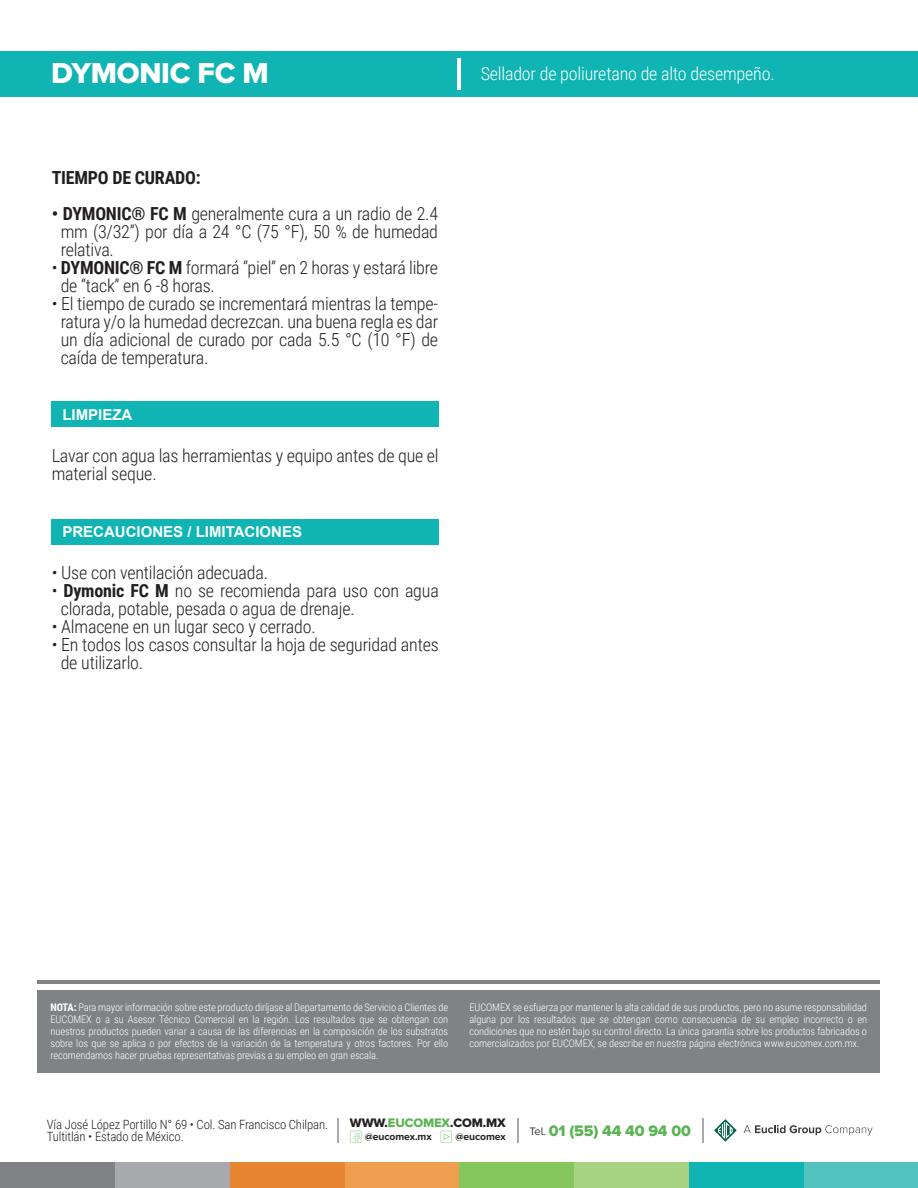
<style>
.page{position:relative;width:918px;height:1188px;background:#fff}
.page>*{position:absolute;margin:0;border:0;box-sizing:border-box;transform-origin:0 0}
.t1{font:30px "Proxima Nova A Extrabld";letter-spacing:-.01em;color:#fff}
.t2{font:300 18px/18px "Roboto Condensed";letter-spacing:-.01em;color:#231f20}
.t3{font:300 18px "Roboto Condensed";letter-spacing:-.01em;color:#fff}
.t4{font:700 18px "Roboto Condensed";letter-spacing:-.015em;color:#231f20}
.t5{font:15.75px "Proxima Nova A Extrabld";letter-spacing:-.01em;color:#5ab453}
.t6{font:700 15px "Arial";color:#fff}
.t7{font:300 12.75px/12.8px "Roboto Condensed";letter-spacing:-.01em;color:#231f20}
.t8{font:12.75px "Proxima Nova A Extrabld";letter-spacing:-.01em;color:#231f20}
.t9{font:300 10.5px/12px "Roboto Condensed";letter-spacing:-.01em;color:#fff;text-align:justify}
.t10{font:700 10.35px "Proxima Nova A";letter-spacing:-.01em;color:#231f20}
.s1{font-weight:700}
.s2{color:#5ab453}
.s3{font-family:"Proxima Nova A";font-size:11.25px;color:#333739}
</style>
<div class="page">
<div style="left:52px;top:402px;width:387px;height:25px;background:#10b5b3"></div>
<div style="left:52px;top:519px;width:387px;height:26px;background:#10b5b3"></div>
<div style="left:0;top:51px;width:918px;height:45px;background:#10b5b3"></div>
<hr style="left:458px;top:58px;width:3px;height:31px;background:#fff">
<div style="left:804px;top:1162px;width:114px;height:26px;background:#52c2bf"></div>
<div style="left:689px;top:1162px;width:115px;height:26px;background:#10b5b3"></div>
<div style="left:574px;top:1162px;width:115px;height:26px;background:#a6d281"></div>
<div style="left:459px;top:1162px;width:115px;height:26px;background:#85c65d"></div>
<div style="left:345px;top:1162px;width:114px;height:26px;background:#ee9e4e"></div>
<div style="left:230px;top:1162px;width:115px;height:26px;background:#e88530"></div>
<div style="left:115px;top:1162px;width:115px;height:26px;background:#a8a9ad"></div>
<div style="left:0;top:1162px;width:115px;height:26px;background:#808285"></div>
<svg style="left:714px;top:1119px;width:23px;height:23px"></svg>
<svg style="left:744px;top:1125px;width:129px;height:10px"></svg>
<svg style="left:441px;top:1131px;width:11px;height:12px"></svg>
<svg style="left:350px;top:1131px;width:11px;height:12px"></svg>
<svg style="left:702px;top:1118px;width:1px;height:25px"></svg>
<svg style="left:517px;top:1118px;width:1px;height:25px"></svg>
<hr style="left:337px;top:1118px;width:2px;height:25px;background:#a8a9ad">
<div style="left:37px;top:990px;width:843px;height:82px;background:#808285"></div>
<hr style="left:37px;top:980px;width:843px;height:3px;background:#808285">
<h1 class="t1" style="left:51px;top:56px;width:219px">DYMONIC FC M</h1>
<h2 class="t3" style="left:481px;top:61px;width:295px">Sellador de poliuretano de alto desempeño.</h2>
<h2 class="t4" style="left:52px;top:165px;width:151px">TIEMPO DE CURADO:</h2>
<h2 class="t2" style="left:61px;top:204px;width:379px;text-align:justify;text-indent:-9px"><span class="s1">• DYMONIC® FC M</span> generalmente cura a un radio de 2.4 mm (3/32”) por día a 24 °C (75 °F), 50 % de humedad relativa.</h2>
<h2 class="t2" style="left:61px;top:258px;width:379px;text-indent:-9px">• <span class="s1">DYMONIC® FC M</span> formará “piel” en 2 horas y estará libre de “tack” en 6 -8 horas.</h2>
<h2 class="t2" style="left:61px;top:294px;width:379px;text-align:justify;text-indent:-9px">• El tiempo de curado se incrementará mientras la tempe&shy;ratura y/o la humedad decrezcan. una buena regla es dar un día adicional de curado por cada 5.5 °C (10 °F) de caída de temperatura.</h2>
<h3 class="t6" style="left:62px;top:404px;width:72px">LIMPIEZA</h3>
<h2 class="t2" style="left:52px;top:446px;width:389px">Lavar con agua las herramientas y equipo antes de que el material seque.</h2>
<h3 class="t6" style="left:62px;top:522px;width:241px">PRECAUCIONES / LIMITACIONES</h3>
<h2 class="t2" style="left:52px;top:563px;width:218px">• Use con ventilación adecuada.</h2>
<h2 class="t2" style="left:61px;top:581px;width:380px;text-indent:-9px">• <span class="s1">Dymonic FC M</span> no se recomienda para uso con agua clorada, potable, pesada o agua de drenaje.</h2>
<h2 class="t2" style="left:52px;top:617px;width:266px">• Almacene en un lugar seco y cerrado.</h2>
<h2 class="t2" style="left:61px;top:635px;width:380px;text-indent:-9px">• En todos los casos consultar la hoja de seguridad antes de utilizarlo.</h2>
<p class="t9" style="left:51px;top:1001px;width:399px"><span class="s1">NOTA:</span> Para mayor información sobre este producto diríjase al Departamento de Servicio a Clientes de EUCOMEX o a su Asesor Técnico Comercial en la región. Los resultados que se obtengan con nuestros productos pueden variar a causa de las diferencias en la composición de los substratos sobre los que se aplica o por efectos de la variación de la temperatura y otros factores. Por ello recomendamos hacer pruebas representativas previas a su empleo en gran escala.</p>
<p class="t9" style="left:469px;top:1001px;width:399px">EUCOMEX se esfuerza por mantener la alta calidad de sus productos, pero no asume responsabilidad alguna por los resultados que se obtengan como consecuencia de su empleo incorrecto o en condiciones que no estén bajo su control directo. La única garantía sobre los productos fabricados o comercializados por EUCOMEX, se describe en nuestra página electrónica www.eucomex.com.mx.</p>
<p class="t8" style="left:350px;top:1115px;width:157px">WWW.<span class="s2">EUCOMEX</span>.COM.MX</p>
<p class="t10" style="left:365px;top:1131px;width:68px">@eucomex.mx</p>
<p class="t10" style="left:456px;top:1131px;width:52px">@eucomex</p>
<p class="t7" style="left:47px;top:1117px;width:283px">Vía José López Portillo N° 69 • Col. San Francisco Chilpan.<br>Tultitlán • Estado de México.</p>
<h3 class="t5" style="left:529px;top:1121px;width:163px"><span class="s3">Tel.</span> 01 (55) 44 40 94 00</h3>
</div>
